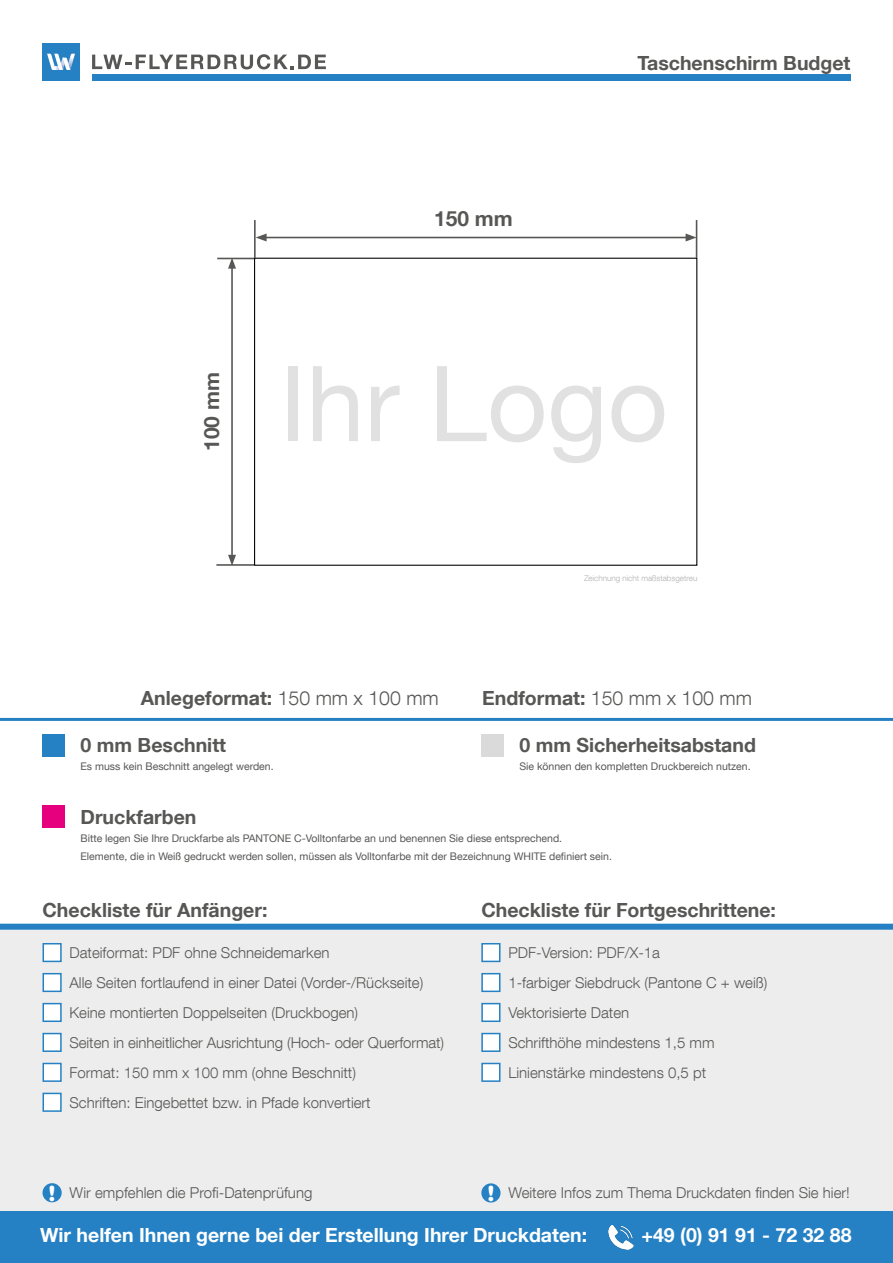
<style>
.page{position:relative;width:893px;height:1263px;background:#fff}
.page>*{position:absolute;margin:0;border:0;box-sizing:border-box;transform-origin:0 0}
.t1{font:105px "Helvetica Neue LT Com";color:#dadada}
.t2{font:900 21px "Helvetica Rounded";color:#fff}
.t3{font:700 20.85px "Helvetica Neue LT Com";color:#575756}
.t4{font:700 19.5px "Helvetica Neue LT Com";color:#575756}
.t5{font:700 19.5px "Helvetica Neue LT Com";color:#fff}
.t6{font:300 19.5px "Helvetica Neue LT Com";color:#575756}
.t7{font:300 15px/30px "Helvetica Neue LT Com";color:#575756}
.t8{font:10.5px "Helvetica Neue LT Com";color:#575756}
.t9{font:300 8.1px "Helvetica Neue LT Com";color:#b3b2b2}
.s1{font-weight:300}
.s2{font-weight:700}
</style>
<div class="page">
<div style="left:0;top:927px;width:893px;height:309px;background:#ededed"></div>
<div style="left:0;top:924px;width:893px;height:6px;background:#2581c4"></div>
<hr style="left:0;top:718px;width:893px;height:3px;background:#2581c4">
<div style="left:43px;top:735px;width:22px;height:22px;background:#2581c4"></div>
<div style="left:481px;top:735px;width:22px;height:22px;background:#dadada"></div>
<div style="left:43px;top:943px;width:19px;height:19px;background:#fff;border:2px solid #2581c4"></div>
<div style="left:481px;top:943px;width:19px;height:19px;background:#fff;border:2px solid #2581c4"></div>
<div style="left:43px;top:973px;width:19px;height:19px;background:#fff;border:2px solid #2581c4"></div>
<div style="left:481px;top:973px;width:19px;height:19px;background:#fff;border:2px solid #2581c4"></div>
<div style="left:43px;top:1003px;width:19px;height:19px;background:#fff;border:2px solid #2581c4"></div>
<div style="left:481px;top:1003px;width:19px;height:19px;background:#fff;border:2px solid #2581c4"></div>
<div style="left:43px;top:1033px;width:19px;height:19px;background:#fff;border:2px solid #2581c4"></div>
<div style="left:43px;top:1063px;width:19px;height:19px;background:#fff;border:2px solid #2581c4"></div>
<div style="left:43px;top:1093px;width:19px;height:19px;background:#fff;border:2px solid #2581c4"></div>
<div style="left:481px;top:1033px;width:19px;height:19px;background:#fff;border:2px solid #2581c4"></div>
<div style="left:481px;top:1063px;width:19px;height:19px;background:#fff;border:2px solid #2581c4"></div>
<div style="left:43px;top:1183px;width:19px;height:19px;background:#2581c4;border-radius:50%"></div>
<div style="left:481px;top:1183px;width:19px;height:19px;background:#2581c4;border-radius:50%"></div>
<div style="left:0;top:1212px;width:893px;height:51px;background:#2581c4"></div>
<img style="left:608px;top:1224px;width:26px;height:26px">
<hr style="left:217px;top:258px;width:38px;height:1px;background:#575756">
<hr style="left:696px;top:220px;width:1px;height:38px;background:#575756">
<hr style="left:216px;top:564px;width:38px;height:2px;background:#575756">
<hr style="left:254px;top:220px;width:2px;height:38px;background:#575756">
<hr style="left:231px;top:266px;width:2px;height:291px;background:#575756">
<svg style="left:228px;top:259px;width:8px;height:10px"></svg>
<svg style="left:228px;top:555px;width:8px;height:11px"></svg>
<hr style="left:264px;top:237px;width:424px;height:1px;background:#575756">
<svg style="left:686px;top:233px;width:10px;height:8px"></svg>
<svg style="left:256px;top:233px;width:11px;height:8px"></svg>
<div style="left:254px;top:258px;width:443px;height:308px;background:#fff;border:1px solid #000"></div>
<div style="left:92px;top:74px;width:758px;height:6px;background:#2581c4"></div>
<svg style="left:92px;top:54px;width:234px;height:15px"></svg>
<div style="left:43px;top:43px;width:37px;height:37px;background:#2581c4"></div>
<svg style="left:47px;top:54px;width:28px;height:16px"></svg>
<div style="left:43px;top:805px;width:22px;height:22px;background:#e6007d"></div>
<p class="t3" style="left:198px;top:451px;width:80px;rotate:-90deg">100 mm</p>
<p class="t3" style="left:434px;top:206px;width:80px">150 mm</p>
<p class="t4" style="left:637px;top:51px;width:215px">Taschenschirm Budget</p>
<h1 class="t1" style="left:279px;top:339px;width:390px">Ihr Logo</h1>
<p class="t9" style="left:584px;top:573px;width:115px">Zeichnung nicht maßstabsgetreu</p>
<p class="t4" style="left:141px;top:686px;width:299px">Anlegeformat: <span class="s1">150 mm x 100 mm</span></p>
<p class="t6" style="left:482px;top:686px;width:271px"><span class="s2">Endformat:</span> 150 mm x 100 mm</p>
<p class="t4" style="left:81px;top:733px;width:147px">0 mm Beschnitt</p>
<p class="t8" style="left:81px;top:760px;width:195px">Es muss kein Beschnitt angelegt werden.</p>
<p class="t4" style="left:519px;top:733px;width:238px">0 mm Sicherheitsabstand</p>
<p class="t8" style="left:519px;top:760px;width:233px">Sie können den kompletten Druckbereich nutzen.</p>
<p class="t4" style="left:81px;top:805px;width:117px">Druckfarben</p>
<p class="t8" style="left:81px;top:832px;width:483px">Bitte legen Sie Ihre Druckfarbe als PANTONE C-Volltonfarbe an und benennen Sie diese entsprechend.</p>
<p class="t8" style="left:81px;top:850px;width:533px">Elemente, die in Weiß gedruckt werden sollen, müssen als Volltonfarbe mit der Bezeichnung WHITE definiert sein.</p>
<p class="t4" style="left:43px;top:897px;width:226px">Checkliste für Anfänger:</p>
<p class="t4" style="left:481px;top:897px;width:296px">Checkliste für Fortgeschrittene:</p>
<p class="t4" style="left:43px;top:942px;width:144px">DATEIAUFBAU:</p>
<p class="t4" style="left:495px;top:933px;width:144px">DATEIAUFBAU:</p>
<p class="t7" style="left:70px;top:937px;width:262px">Dateiformat: PDF ohne Schneidemarken</p>
<p class="t7" style="left:70px;top:967px;width:355px">Alle Seiten fortlaufend in einer Datei (Vorder-/Rückseite)</p>
<p class="t7" style="left:70px;top:997px;width:290px">Keine montierten Doppelseiten (Druckbogen)</p>
<p class="t7" style="left:70px;top:1027px;width:376px">Seiten in einheitlicher Ausrichtung (Hoch- oder Querformat)</p>
<p class="t7" style="left:70px;top:1057px;width:288px">Format: 150 mm x 100 mm (ohne Beschnitt)</p>
<p class="t7" style="left:70px;top:1087px;width:303px">Schriften: Eingebettet bzw. in Pfade konvertiert</p>
<p class="t7" style="left:508px;top:937px;width:153px">PDF-Version: PDF/X-1a</p>
<p class="t7" style="left:508px;top:967px;width:261px">1-farbiger Siebdruck (Pantone C + weiß)<br>Vektorisierte Daten</p>
<p class="t7" style="left:508px;top:1027px;width:208px">Schrifthöhe mindestens 1,5 mm</p>
<p class="t7" style="left:508px;top:1057px;width:199px">Linienstärke mindestens 0,5 pt</p>
<p class="t2" style="left:48px;top:1180px;width:9px">!</p>
<p class="t2" style="left:487px;top:1180px;width:9px">!</p>
<p class="t7" style="left:508px;top:1177px;width:343px">Weitere Infos zum Thema Druckdaten finden Sie hier!</p>
<p class="t5" style="left:40px;top:1223px;width:549px">Wir helfen Ihnen gerne bei der Erstellung Ihrer Druckdaten:</p>
<p class="t5" style="left:641px;top:1223px;width:212px">+49 (0) 91 91 - 72 32 88</p>
<p class="t7" style="left:70px;top:1177px;width:244px">Wir empfehlen die Profi-Datenprüfung</p>
</div>
